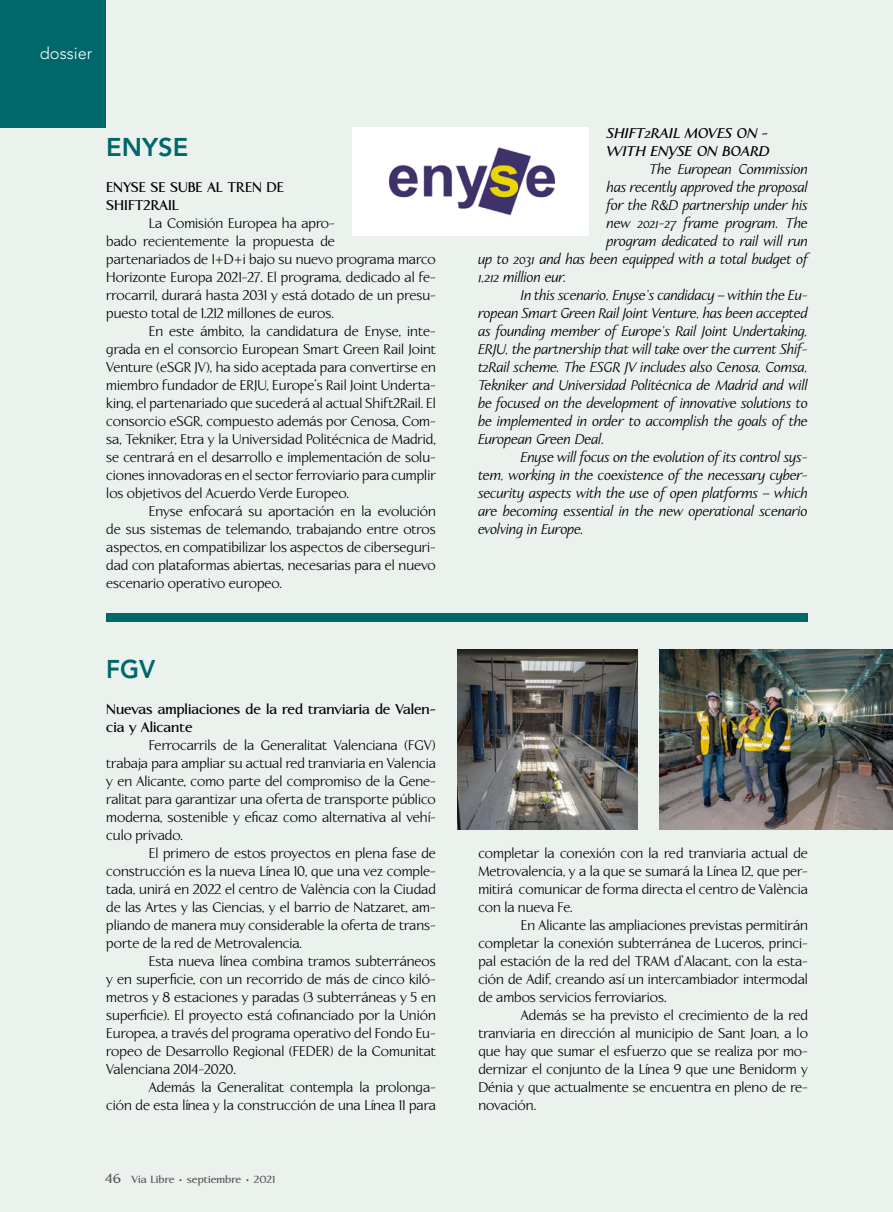
<style>
.page{position:relative;width:893px;height:1212px;background:#ebf2ee}
.page>*{position:absolute;margin:0;border:0;box-sizing:border-box;transform-origin:0 0}
.t1{font:800 25.5px "Avenir LT";color:#00686b}
.t2{font:800 25.5px "Avenir LT";color:#00686b;scale:.95 1}
.t3{font:300 16.5px "Avenir LT";color:#fff}
.t4{font:14.25px/18px "Linotype Aperto";color:#000;text-align:justify;scale:.95 1}
.t5{font:italic 14.25px "Linotype Aperto";color:#000;scale:.95 1}
.t6{font:700 14.25px/18px "Linotype Aperto";color:#000;scale:.95 1}
.t7{font:italic 700 14.25px/18px "Linotype Aperto";color:#000;scale:.95 1}
.t8{font:700 10.5px "Linotype Aperto";color:#575756}
.s1{font-size:13.5px}
</style>
<div class="page">
<div style="left:0;top:0;width:105px;height:128px;background:#00686b"></div>
<div style="left:106px;top:614px;width:702px;height:8px;background:#00686b"></div>
<div style="left:353px;top:128px;width:236px;height:108px;background:#fff"></div>
<img style="left:389px;top:147px;width:167px;height:68px">
<img style="left:457px;top:650px;width:181px;height:180px">
<img style="left:659px;top:650px;width:234px;height:180px">
<p class="t3" style="left:40px;top:44px;width:54px">dossier</p>
<h1 class="t1" style="left:106px;top:132px;width:84px">ENYSE</h1>
<p class="t6" style="left:106px;top:179px;width:188px">ENYSE SE SUBE AL TREN DE<br>SHIFT2RAIL</p>
<p class="t4" style="left:106px;top:215px;width:348px;text-align:left;text-indent:43px">La Comisión Europea ha apro-<br>bado recientemente la propuesta de<br>partenariados de I+D+i bajo su nuevo programa marco Horizonte Europa 2021-27. El programa, dedicado al fe&shy;rrocarril, durará hasta 2031 y está dotado de un presu&shy;puesto total de 1.212 millones de euros.</p>
<p class="t4" style="left:106px;top:323px;width:348px;text-indent:43px">En este ámbito, la candidatura de Enyse, inte&shy;grada en el consorcio European Smart Green Rail Joint Venture (eSGR JV), ha sido aceptada para convertirse en miembro fundador de ERJU, Europe’s Rail Joint Underta&shy;king, el partenariado que sucederá al actual Shift2Rail. El consorcio eSGR, compuesto además por Cenosa, Com&shy;sa, Tekniker, Etra y la Universidad Politécnica de Madrid, se centrará en el desarrollo e implementación de solu&shy;ciones innovadoras en el sector ferroviario para cumplir los objetivos del Acuerdo Verde Europeo.</p>
<p class="t4" style="left:106px;top:503px;width:348px;text-indent:43px">Enyse enfocará su aportación en la evolución de sus sistemas de telemando, trabajando entre otros aspectos, en compatibilizar los aspectos de ciberseguri&shy;dad con plataformas abiertas, necesarias para el nuevo escenario operativo europeo.</p>
<h1 class="t2" style="left:106px;top:654px;width:53px">FGV</h1>
<p class="t6" style="left:106px;top:701px;width:348px">Nuevas ampliaciones de la red tranviaria de Valen&shy;cia y Alicante</p>
<p class="t4" style="left:106px;top:737px;width:348px;text-indent:43px">Ferrocarrils de la Generalitat Valenciana (FGV) trabaja para ampliar su actual red tranviaria en Valencia y en Alicante, como parte del compromiso de la Gene&shy;ralitat para garantizar una oferta de transporte público moderna, sostenible y eficaz como alternativa al vehí&shy;culo privado.</p>
<p class="t4" style="left:106px;top:845px;width:348px;text-indent:43px">El primero de estos proyectos en plena fase de construcción es la nueva Línea 10, que una vez comple&shy;tada, unirá en 2022 el centro de València con la Ciudad de las Artes y las Ciencias, y el barrio de Natzaret, am&shy;pliando de manera muy considerable la oferta de trans&shy;porte de la red de Metrovalencia.</p>
<p class="t4" style="left:106px;top:953px;width:348px;text-indent:43px">Esta nueva línea combina tramos subterráneos y en superficie, con un recorrido de más de cinco kiló&shy;metros y 8 estaciones y paradas (3 subterráneas y 5 en superficie). El proyecto está cofinanciado por la Unión Europea, a través del programa operativo del Fondo Eu&shy;ropeo de Desarrollo Regional (FEDER) de la Comunitat Valenciana 2014-2020.</p>
<p class="t4" style="left:106px;top:1079px;width:348px;text-align:right">Además la Generalitat contempla la prolonga-<br>ción de esta línea y la construcción de una Línea 11 para</p>
<p class="t8" style="left:105px;top:1173px;width:172px"><span class="s1">46</span> Vía Libre • septiembre • 2021</p>
<p class="t7" style="left:607px;top:125px;width:173px">SHIFT2RAIL MOVES ON -<br>WITH ENYSE ON BOARD</p>
<p class="t5" style="left:649px;top:161px;width:168px">The European Commission</p>
<p class="t5" style="left:607px;top:179px;width:213px">has recently approved the proposal</p>
<p class="t5" style="left:607px;top:197px;width:213px">for the R&amp;D partnership under his</p>
<p class="t5" style="left:607px;top:215px;width:213px">new 2021-27 frame program. The</p>
<p class="t5" style="left:607px;top:233px;width:213px">program dedicated to rail will run</p>
<p class="t5" style="left:478px;top:251px;width:348px">up to 2031 and has been equipped with a total budget of</p>
<p class="t5" style="left:478px;top:269px;width:94px">1,212 million eur.</p>
<p class="t5" style="left:521px;top:287px;width:304px">In this scenario, Enyse’s candidacy – within the Eu-</p>
<p class="t5" style="left:478px;top:305px;width:348px">ropean Smart Green Rail Joint Venture, has been accepted</p>
<p class="t5" style="left:478px;top:323px;width:348px">as founding member of Europe’s Rail Joint Undertaking,</p>
<p class="t5" style="left:478px;top:341px;width:348px">ERJU, the partnership that will take over the current Shif-</p>
<p class="t5" style="left:478px;top:359px;width:348px">t2Rail scheme. The ESGR JV includes also Cenosa, Comsa,</p>
<p class="t5" style="left:478px;top:377px;width:348px">Tekniker and Universidad Politécnica de Madrid and will</p>
<p class="t5" style="left:478px;top:395px;width:348px">be focused on the development of innovative solutions to</p>
<p class="t5" style="left:478px;top:413px;width:348px">be implemented in order to accomplish the goals of the</p>
<p class="t5" style="left:478px;top:431px;width:134px">European Green Deal.</p>
<p class="t5" style="left:521px;top:449px;width:304px">Enyse will focus on the evolution of its control sys-</p>
<p class="t5" style="left:478px;top:467px;width:348px">tem, working in the coexistence of the necessary cyber-</p>
<p class="t5" style="left:478px;top:485px;width:348px">security aspects with the use of open platforms – which</p>
<p class="t5" style="left:478px;top:503px;width:348px">are becoming essential in the new operational scenario</p>
<p class="t5" style="left:478px;top:521px;width:113px">evolving in Europe.</p>
<p class="t4" style="left:478px;top:845px;width:348px">completar la conexión con la red tranviaria actual de Metrovalencia, y a la que se sumará la Línea 12, que per&shy;mitirá comunicar de forma directa el centro de València con la nueva Fe.</p>
<p class="t4" style="left:478px;top:917px;width:348px;text-indent:43px">En Alicante las ampliaciones previstas permitirán completar la conexión subterránea de Luceros, princi&shy;pal estación de la red del TRAM d’Alacant, con la esta&shy;ción de Adif, creando así un intercambiador intermodal de ambos servicios ferroviarios.</p>
<p class="t4" style="left:478px;top:1007px;width:348px;text-indent:43px">Además se ha previsto el crecimiento de la red tranviaria en dirección al municipio de Sant Joan, a lo que hay que sumar el esfuerzo que se realiza por mo&shy;dernizar el conjunto de la Línea 9 que une Benidorm y Dénia y que actualmente se encuentra en pleno de re&shy;novación.</p>
</div>
